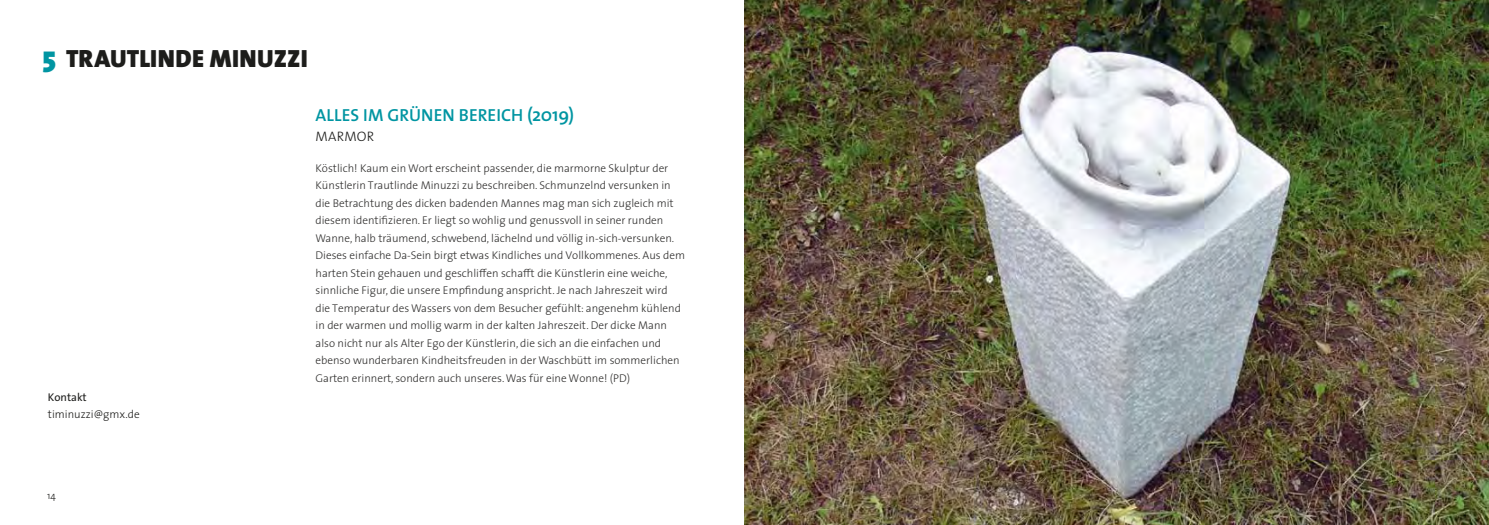
<style>
.page{position:relative;width:1489px;height:525px;background:#fff}
.page>*{position:absolute;margin:0;border:0;box-sizing:border-box;transform-origin:0 0}
.t1{font:900 25px "The Sans";letter-spacing:.015em;color:#1d1d1b}
.t2{font:600 17.5px "The Sans";letter-spacing:.005em;color:#0095a2}
.t3{font:300 13.75px "The Sans";color:#1d1d1b}
.t4{font:300 11.25px/17.5px "The Sans";color:#2e2d2c}
.t5{font:300 11.25px "The Sans";color:#1d1d1b}
.t6{font:11.25px "The Sans";color:#1d1d1b}
.t7{font:300 10px "The Sans";color:#1d1d1b}
.s1{font-size:30px;color:#0095a2}
.s2{font-size:18.75px}
</style>
<div class="page">
<img style="left:744px;top:0;width:744px;height:524px">
<h1 class="t1" style="left:43px;top:38px;width:267px"><span class="s1">5</span> TRAUT LINDE MINUZZI</h1>
<p class="t6" style="left:48px;top:388px;width:40px">Kontakt</p>
<p class="t5" style="left:48px;top:404px;width:93px">timinuzzi@gmx.de</p>
<h2 class="t2" style="left:315px;top:101px;width:113px">ALLES IM GRÜNEN</h2>
<h2 class="t2" style="left:459px;top:101px;width:117px">BEREI CH <span class="s2">(2019)</span></h2>
<p class="t3" style="left:315px;top:125px;width:16px">Marmor</p>
<p class="t4" style="left:315px;top:159px;width:371px">Köstlich! Kaum ein Wort erscheint passender, die marmorne Skulptur der Künstlerin Trautlinde Minuzzi zu beschreiben. Schmunzelnd versunken in die Betrachtung des dicken badenden Mannes mag man sich zugleich mit diesem identifizieren. Er liegt so wohlig und genussvoll in seiner runden Wanne, halb träumend, schwebend, lächelnd und völlig in-sich-versunken.<br>Dieses einfache Da-Sein birgt etwas Kindliches und Vollkommenes. Aus dem harten Stein gehauen und geschliffen schafft die Künstlerin eine weiche, sinnliche Figur, die unsere Empfindung anspricht. Je nach Jahreszeit wird die Temperatur des Wassers von dem Besucher gefühlt: angenehm kühlend in der warmen und mollig warm in der kalten Jahreszeit. Der dicke Mann also nicht nur als Alter Ego der Künstlerin, die sich an die einfachen und ebenso wunderbaren Kindheitsfreuden in der Waschbütt im sommerlichen Garten erinnert, sondern auch unseres. Was für eine Wonne! (PD)</p>
<p class="t7" style="left:47px;top:487px;width:10px">14</p>
</div>
